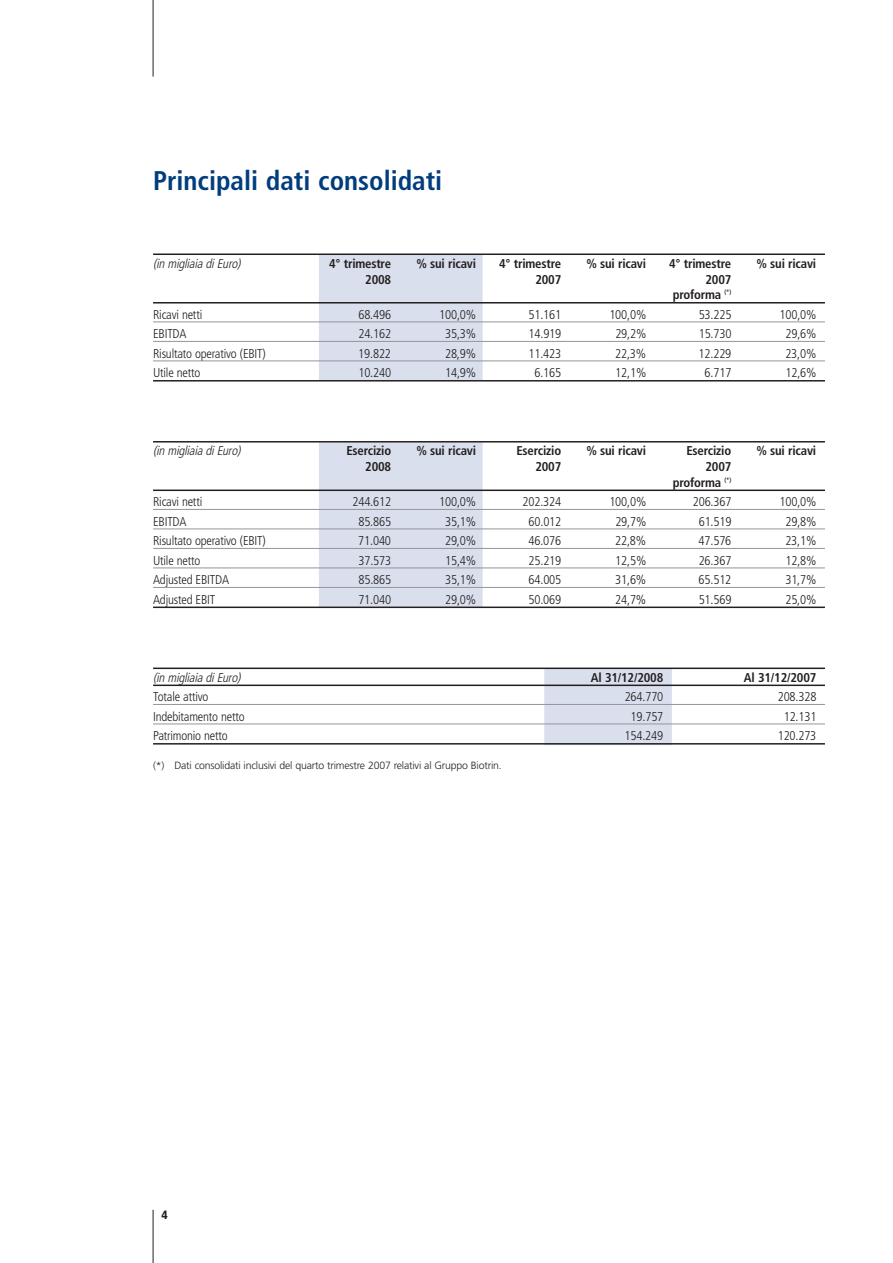
<style>
.page{position:relative;width:893px;height:1263px;background:#fff}
.page>*{position:absolute;margin:0;border:0;box-sizing:border-box;transform-origin:0 0}
.t1{font:700 condensed 27px "Frutiger";color:#013d7d}
.t2{font:300 condensed 12.75px "Frutiger";letter-spacing:-.015em;color:#231f20}
.t3{font:700 condensed 12.75px/15.8px "Frutiger";letter-spacing:-.015em;color:#231f20;text-align:right}
.t4{font:italic 300 condensed 12.75px "Frutiger";color:#231f20}
.t5{font:900 condensed 12px "Frutiger";color:#231f20}
.t6{font:300 10.5px "Frutiger";letter-spacing:-.015em;color:#231f20}
</style>
<div class="page">
<hr style="left:153px;top:0;width:1px;height:77px;background:#231f20">
<hr style="left:153px;top:1210px;width:1px;height:53px;background:#231f20">
<div style="left:319px;top:255px;width:164px;height:126px;background:#dadfed"></div>
<hr style="left:153px;top:253px;width:672px;height:2px;background:#231f20">
<hr style="left:153px;top:302px;width:672px;height:1px;background:#231f20">
<hr style="left:153px;top:321px;width:672px;height:1px;background:#939598">
<hr style="left:153px;top:341px;width:672px;height:1px;background:#939598">
<hr style="left:153px;top:360px;width:672px;height:1px;background:#939598">
<hr style="left:153px;top:380px;width:672px;height:1px;background:#231f20">
<div style="left:319px;top:442px;width:164px;height:165px;background:#dadfed"></div>
<hr style="left:153px;top:441px;width:672px;height:1px;background:#231f20">
<hr style="left:153px;top:489px;width:672px;height:2px;background:#231f20">
<hr style="left:153px;top:509px;width:672px;height:1px;background:#939598">
<hr style="left:153px;top:528px;width:672px;height:1px;background:#939598">
<hr style="left:153px;top:548px;width:672px;height:1px;background:#939598">
<hr style="left:153px;top:567px;width:672px;height:1px;background:#939598">
<hr style="left:153px;top:587px;width:672px;height:1px;background:#939598">
<hr style="left:153px;top:606px;width:672px;height:2px;background:#231f20">
<div style="left:544px;top:669px;width:128px;height:76px;background:#dadfed"></div>
<hr style="left:153px;top:667px;width:672px;height:2px;background:#231f20">
<hr style="left:153px;top:684px;width:672px;height:2px;background:#231f20">
<hr style="left:153px;top:704px;width:672px;height:1px;background:#939598">
<hr style="left:153px;top:723px;width:672px;height:1px;background:#939598">
<hr style="left:153px;top:743px;width:672px;height:1px;background:#231f20">
<h1 class="t1" style="left:153px;top:170px;width:291px">Principali dati consolidati</h1>
<p class="t4" style="left:153px;top:258px;width:91px">(in migliaia diEuro)</p>
<p class="t3" style="left:329px;top:256px;width:64px">4° trimestre</p>
<p class="t3" style="left:416px;top:256px;width:61px">% sui ricavi</p>
<p class="t3" style="left:499px;top:256px;width:64px">4° trimestre</p>
<p class="t3" style="left:586px;top:256px;width:61px">% sui ricavi</p>
<p class="t3" style="left:669px;top:256px;width:64px">4° trimestre</p>
<p class="t3" style="left:756px;top:256px;width:61px">% sui ricavi</p>
<p class="t3" style="left:365px;top:272px;width:27px">2008</p>
<p class="t3" style="left:535px;top:272px;width:27px">2007</p>
<p class="t3" style="left:673px;top:272px;width:60px">2007 proforma <sup>(*)</sup></p>
<p class="t2" style="left:153px;top:309px;width:51px">Ricavi netti</p>
<p class="t2" style="left:358px;top:309px;width:34px">68.496</p>
<p class="t2" style="left:439px;top:309px;width:39px">100,0%</p>
<p class="t2" style="left:529px;top:309px;width:34px">51.161</p>
<p class="t2" style="left:609px;top:309px;width:39px">100,0%</p>
<p class="t2" style="left:699px;top:309px;width:34px">53.225</p>
<p class="t2" style="left:779px;top:309px;width:39px">100,0%</p>
<p class="t2" style="left:153px;top:329px;width:35px">EBITDA</p>
<p class="t2" style="left:358px;top:329px;width:34px">24.162</p>
<p class="t2" style="left:445px;top:329px;width:33px">35,3%</p>
<p class="t2" style="left:529px;top:329px;width:34px">14.919</p>
<p class="t2" style="left:615px;top:329px;width:33px">29,2%</p>
<p class="t2" style="left:699px;top:329px;width:34px">15.730</p>
<p class="t2" style="left:785px;top:329px;width:33px">29,6%</p>
<p class="t2" style="left:153px;top:348px;width:114px">Risultato operativo (EBIT)</p>
<p class="t2" style="left:358px;top:348px;width:34px">19.822</p>
<p class="t2" style="left:445px;top:348px;width:33px">28,9%</p>
<p class="t2" style="left:528px;top:348px;width:34px">11.423</p>
<p class="t2" style="left:615px;top:348px;width:33px">22,3%</p>
<p class="t2" style="left:699px;top:348px;width:34px">12.229</p>
<p class="t2" style="left:785px;top:348px;width:33px">23,0%</p>
<p class="t2" style="left:153px;top:368px;width:49px">Utile netto</p>
<p class="t2" style="left:358px;top:368px;width:34px">10.240</p>
<p class="t2" style="left:445px;top:368px;width:33px">14,9%</p>
<p class="t2" style="left:534px;top:368px;width:28px">6.165</p>
<p class="t2" style="left:615px;top:368px;width:33px">12,1%</p>
<p class="t2" style="left:705px;top:368px;width:28px">6.717</p>
<p class="t2" style="left:785px;top:368px;width:33px">12,6%</p>
<p class="t4" style="left:153px;top:446px;width:91px">(in migliaia diEuro)</p>
<p class="t3" style="left:346px;top:444px;width:46px">Esercizio</p>
<p class="t3" style="left:416px;top:444px;width:61px">% sui ricavi</p>
<p class="t3" style="left:516px;top:444px;width:46px">Esercizio</p>
<p class="t3" style="left:586px;top:444px;width:61px">% sui ricavi</p>
<p class="t3" style="left:686px;top:444px;width:46px">Esercizio</p>
<p class="t3" style="left:756px;top:444px;width:61px">% sui ricavi</p>
<p class="t3" style="left:365px;top:460px;width:27px">2008</p>
<p class="t3" style="left:535px;top:460px;width:27px">2007</p>
<p class="t3" style="left:673px;top:460px;width:60px">2007 proforma <sup>(*)</sup></p>
<p class="t2" style="left:153px;top:497px;width:51px">Ricavi netti</p>
<p class="t2" style="left:352px;top:497px;width:40px">244.612</p>
<p class="t2" style="left:439px;top:497px;width:39px">100,0%</p>
<p class="t2" style="left:523px;top:497px;width:40px">202.324</p>
<p class="t2" style="left:609px;top:497px;width:39px">100,0%</p>
<p class="t2" style="left:693px;top:497px;width:40px">206.367</p>
<p class="t2" style="left:779px;top:497px;width:39px">100,0%</p>
<p class="t2" style="left:153px;top:516px;width:35px">EBITDA</p>
<p class="t2" style="left:358px;top:516px;width:34px">85.865</p>
<p class="t2" style="left:445px;top:516px;width:33px">35,1%</p>
<p class="t2" style="left:529px;top:516px;width:34px">60.012</p>
<p class="t2" style="left:615px;top:516px;width:33px">29,7%</p>
<p class="t2" style="left:699px;top:516px;width:34px">61.519</p>
<p class="t2" style="left:785px;top:516px;width:33px">29,8%</p>
<p class="t2" style="left:153px;top:536px;width:114px">Risultato operativo (EBIT)</p>
<p class="t2" style="left:358px;top:536px;width:34px">71.040</p>
<p class="t2" style="left:445px;top:536px;width:33px">29,0%</p>
<p class="t2" style="left:528px;top:536px;width:34px">46.076</p>
<p class="t2" style="left:615px;top:536px;width:33px">22,8%</p>
<p class="t2" style="left:699px;top:536px;width:34px">47.576</p>
<p class="t2" style="left:785px;top:536px;width:33px">23,1%</p>
<p class="t2" style="left:153px;top:555px;width:49px">Utile netto</p>
<p class="t2" style="left:358px;top:555px;width:34px">37.573</p>
<p class="t2" style="left:445px;top:555px;width:33px">15,4%</p>
<p class="t2" style="left:529px;top:555px;width:34px">25.219</p>
<p class="t2" style="left:615px;top:555px;width:33px">12,5%</p>
<p class="t2" style="left:699px;top:555px;width:34px">26.367</p>
<p class="t2" style="left:785px;top:555px;width:33px">12,8%</p>
<p class="t2" style="left:153px;top:575px;width:78px">Adjusted EBITDA</p>
<p class="t2" style="left:358px;top:575px;width:34px">85.865</p>
<p class="t2" style="left:445px;top:575px;width:33px">35,1%</p>
<p class="t2" style="left:529px;top:575px;width:34px">64.005</p>
<p class="t2" style="left:615px;top:575px;width:33px">31,6%</p>
<p class="t2" style="left:699px;top:575px;width:34px">65.512</p>
<p class="t2" style="left:785px;top:575px;width:33px">31,7%</p>
<p class="t2" style="left:153px;top:594px;width:64px">Adjusted EBIT</p>
<p class="t2" style="left:358px;top:594px;width:34px">71.040</p>
<p class="t2" style="left:445px;top:594px;width:33px">29,0%</p>
<p class="t2" style="left:528px;top:594px;width:34px">50.069</p>
<p class="t2" style="left:615px;top:594px;width:33px">24,7%</p>
<p class="t2" style="left:699px;top:594px;width:34px">51.569</p>
<p class="t2" style="left:785px;top:594px;width:33px">25,0%</p>
<p class="t4" style="left:153px;top:672px;width:91px">(in migliaia diEuro)</p>
<p class="t3" style="left:591px;top:670px;width:74px">Al 31/12/2008</p>
<p class="t3" style="left:744px;top:670px;width:74px">Al 31/12/2007</p>
<p class="t2" style="left:153px;top:692px;width:57px">Totale attivo</p>
<p class="t2" style="left:625px;top:692px;width:40px">264.770</p>
<p class="t2" style="left:778px;top:692px;width:40px">208.328</p>
<p class="t2" style="left:153px;top:711px;width:93px">Indebitamento netto</p>
<p class="t2" style="left:631px;top:711px;width:34px">19.757</p>
<p class="t2" style="left:784px;top:711px;width:34px">12.131</p>
<p class="t2" style="left:153px;top:731px;width:76px">Patrimonio netto</p>
<p class="t2" style="left:625px;top:731px;width:40px">154.249</p>
<p class="t2" style="left:778px;top:731px;width:40px">120.273</p>
<p class="t6" style="left:153px;top:761px;width:350px">(*) Dati consolidati inclusivi del quarto trimestre 2007 relativi al Gruppo Biotrin.</p>
<p class="t5" style="left:162px;top:1210px;width:8px">4</p>
</div>
